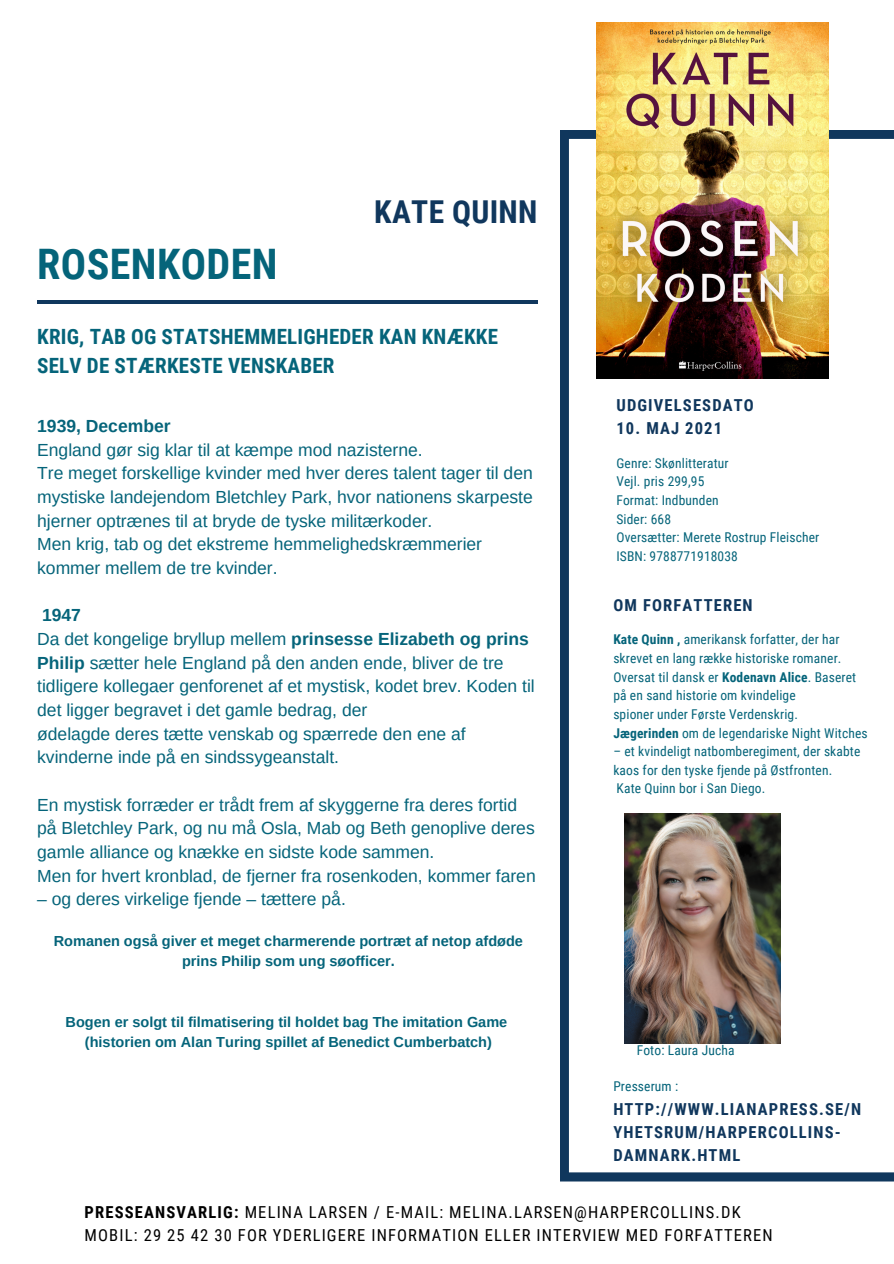
<style>
.page{position:relative;width:894px;height:1264px;background:#fff}
.page>*{position:absolute;margin:0;border:0;box-sizing:border-box;transform-origin:0 0}
.t1{font:700 42px "Roboto Condensed";letter-spacing:.01em;color:#05647a}
.t2{font:700 31.5px "Roboto Condensed";letter-spacing:.01em;color:#10375d}
.t3{font:700 21px/29.2px "Roboto Condensed";letter-spacing:.01em;color:#05647a}
.t4{font:17.55px/23.7px "Arimo";color:#05647a}
.t5{font:700 17.55px "Arimo";color:#05647a}
.t6{font:16.5px/22.5px "Roboto Condensed";letter-spacing:.07em;color:#000}
.t7{font:700 16.5px/23px "Roboto Condensed";letter-spacing:.07em;color:#10375d}
.t8{font:700 14.55px/20.2px "Arimo";color:#05647a;text-align:center}
.t9{font:13.5px/18.6px "Roboto Condensed";letter-spacing:.01em;color:#05647a}
.s1{font-weight:700}
</style>
<div class="page">
<svg style="left:560px;top:130px;width:333px;height:1051px"></svg>
<hr style="left:37px;top:300px;width:500px;height:3px;background:#10375d">
<img style="left:624px;top:813px;width:156px;height:230px">
<img style="left:596px;top:23px;width:232px;height:355px">
<p class="t1" style="left:37px;top:240px;width:242px">ROSENKODEN</p>
<p class="t2" style="left:374px;top:193px;width:165px">KATE QUINN</p>
<p class="t3" style="left:37px;top:322px;width:462px">KRIG, TAB OG STATSHEMMELIGHEDER KAN KNÆKKE<br>SELV DE STÆRKESTE VENSKABER</p>
<p class="t5" style="left:37px;top:416px;width:135px">1939, December</p>
<p class="t4" style="left:37px;top:438px;width:387px">England gør sig klar til at kæmpe mod nazisterne.</p>
<p class="t4" style="left:37px;top:461px;width:497px">Tre meget forskellige kvinder med hver deres talent tager til den</p>
<p class="t4" style="left:37px;top:485px;width:497px">mystiske landejendom Bletchley Park, hvor nationens skarpeste</p>
<p class="t4" style="left:37px;top:509px;width:396px">hjerner optrænes til at bryde de tyske militærkoder.</p>
<p class="t4" style="left:37px;top:532px;width:446px">Men krig, tab og det ekstreme hemmelighedskræmmerier kommer mellem de tre kvinder.</p>
<p class="t5" style="left:42px;top:605px;width:40px">1947</p>
<p class="t4" style="left:37px;top:627px;width:499px">Da det kongelige bryllup mellem <span class="s1">prinsesse Elizabeth og prins Philip</span> sætter hele England på den anden ende, bliver de tre tidligere kollegaer genforenet af et mystisk, kodet brev. Koden til det ligger begravet i det gamle bedrag, der</p>
<p class="t4" style="left:37px;top:721px;width:430px">ødelagde deres tætte venskab og spærrede den ene af kvinderne inde på en sindssygeanstalt.</p>
<p class="t4" style="left:37px;top:792px;width:499px">En mystisk forræder er trådt frem af skyggerne fra deres fortid på Bletchley Park, og nu må Osla, Mab og Beth genoplive deres gamle alliance og knække en sidste kode sammen.</p>
<p class="t4" style="left:37px;top:863px;width:500px">Men for hvert kronblad, de fjerner fra rosenkoden, kommer faren</p>
<p class="t4" style="left:37px;top:887px;width:310px">– og deres virkelige fjende – tættere på.</p>
<p class="t8" style="left:54px;top:930px;width:470px">Romanen også giver et meget charmerende portræt af netop afdøde prins Philip som ung søofficer.</p>
<p class="t8" style="left:66px;top:1011px;width:443px">Bogen er solgt til filmatisering til holdet bag The imitation Game</p>
<p class="t8" style="left:85px;top:1032px;width:408px">(historien om Alan Turing spillet af Benedict Cumberbatch)</p>
<p class="t7" style="left:616px;top:394px;width:139px">UDGIVELSESDATO</p>
<p class="t7" style="left:616px;top:417px;width:107px">10. MAJ 2021</p>
<p class="t9" style="left:616px;top:453px;width:114px">Genre: Skønlitteratur</p>
<p class="t9" style="left:616px;top:472px;width:89px">Vejl. pris 299,95</p>
<p class="t9" style="left:616px;top:491px;width:104px">Format: Indbunden</p>
<p class="t9" style="left:616px;top:509px;width:56px">Sider: 668</p>
<p class="t9" style="left:616px;top:528px;width:204px">Oversætter: Merete Rostrup Fleischer</p>
<p class="t9" style="left:616px;top:547px;width:123px">ISBN: 9788771918038</p>
<p class="t7" style="left:613px;top:593px;width:141px">OM FORFATTEREN</p>
<p class="t9" style="left:613px;top:630px;width:244px"><span class="s1">Kate Quinn ,</span> amerikansk forfatter, der har skrevet en lang række historiske romaner.<br>Oversat til dansk er <span class="s1">Kodenavn Alice</span>. Baseret på en sand historie om kvindelige</p>
<p class="t9" style="left:613px;top:705px;width:186px">spioner under Første Verdenskrig.</p>
<p class="t9" style="left:613px;top:723px;width:256px"><span class="s1">Jægerinden</span> om de legendariske Night Witches</p>
<p class="t9" style="left:613px;top:742px;width:248px">– et kvindeligt natbomberegiment, der skabte</p>
<p class="t9" style="left:613px;top:761px;width:220px">kaos for den tyske fjende på Østfronten.</p>
<p class="t9" style="left:616px;top:779px;width:150px">Kate Quinn bor i San Diego.</p>
<p class="t9" style="left:636px;top:1041px;width:99px">Foto: Laura Jucha</p>
<p class="t9" style="left:613px;top:1077px;width:66px">Presserum :</p>
<p class="t7" style="left:613px;top:1097px;width:249px">HTTP://WWW.LIANAPRESS.SE/N<br>YHETSRUM/HARPERCOLLINS-<br>DAMNARK.HTML</p>
<p class="t6" style="left:85px;top:1201px;width:689px"><span class="s1">PRESSEANSVARLIG:</span> MELINA LARSEN / E-MAIL: MELINA.LARSEN@HARPERCOLLINS.DK<br>MOBIL: 29 25 42 30 FOR YDERLIGERE INFORMATION ELLER INTERVIEW MED FORFATTEREN</p>
</div>
